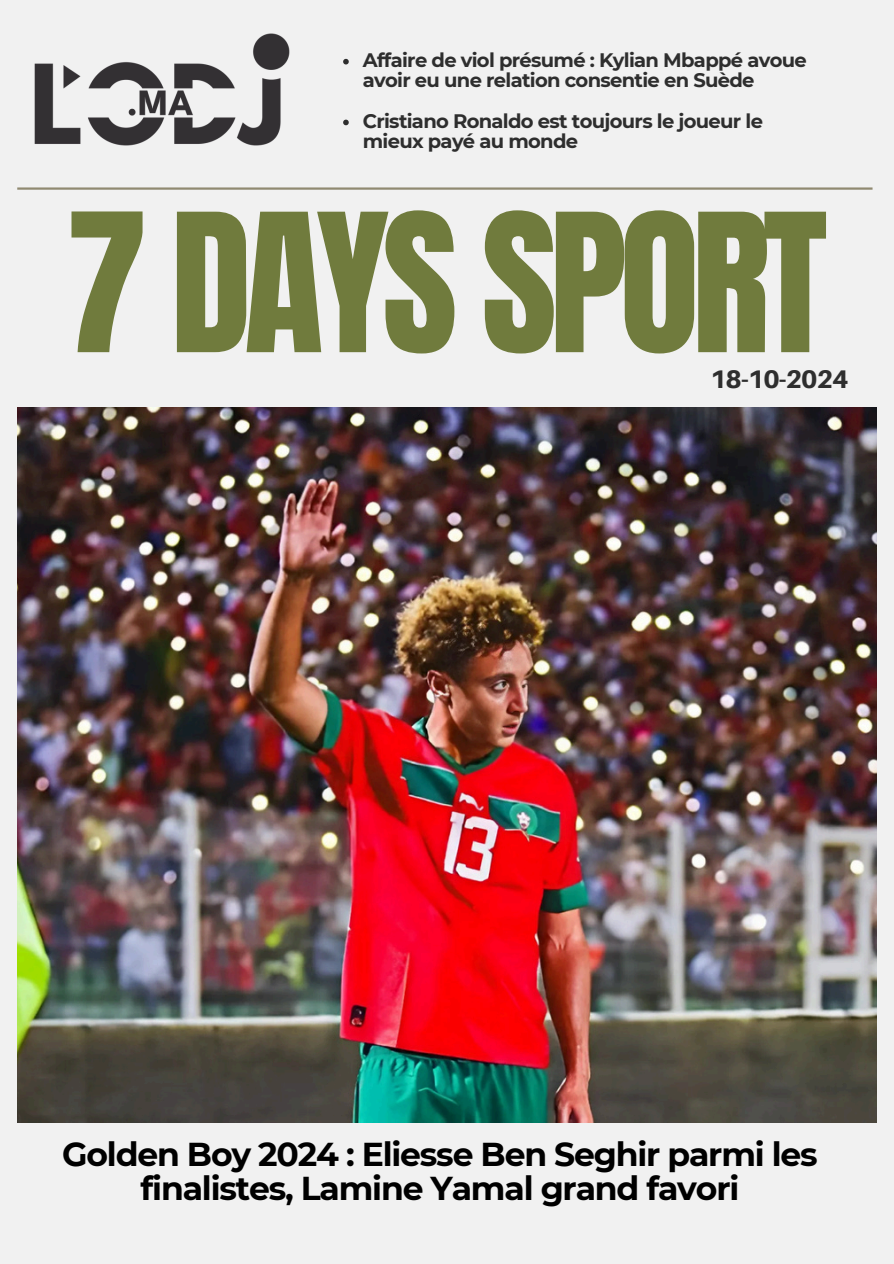
<style>
.page{position:relative;width:894px;height:1264px;background:#fff}
.page>*{position:absolute;margin:0;border:0;box-sizing:border-box;transform-origin:0 0}
.t1{font:163.5px "Anton";letter-spacing:-.045em;color:#707b3d}
.t2{font:700 33px/34.8px "Montserrat";letter-spacing:-.035em;color:#000;text-align:center}
.t3{font:800 25.5px "Aileron";letter-spacing:-.035em;color:#2e2e2e}
.t4{font:700 19.5px/20.2px "Montserrat";letter-spacing:-.035em;color:#2e2e2e}
</style>
<div class="page">
<div style="left:0;top:0;width:893px;height:1263px;background:#f1f1f1"></div>
<img style="left:17px;top:407px;width:859px;height:715px">
<hr style="left:17px;top:187px;width:855px;height:3px;background:#908a71">
<img style="left:34px;top:33px;width:256px;height:113px">
<svg style="left:343px;top:59px;width:5px;height:5px"></svg>
<svg style="left:343px;top:120px;width:5px;height:5px"></svg>
<img style="left:34px;top:815px;width:843px;height:308px">
<h3 class="t4" style="left:362px;top:50px;width:445px">Affaire de viol présumé : Kylian Mbappé avoue avoir eu une relation consentie en Suède</h3>
<h2 class="t4" style="left:362px;top:110px;width:401px">Cristiano Ronaldo est toujours le joueur le mieux payé au monde</h2>
<p class="t1" style="left:66px;top:166px;width:763px">7 DAYS SPORT</p>
<p class="t3" style="left:710px;top:363px;width:140px">18-10-2024</p>
<h1 class="t2" style="left:62px;top:1136px;width:757px">Golden Boy 2024 : Eliesse Ben Seghir parmi les finalistes, Lamine Yamal grand favori</h1>
</div>
